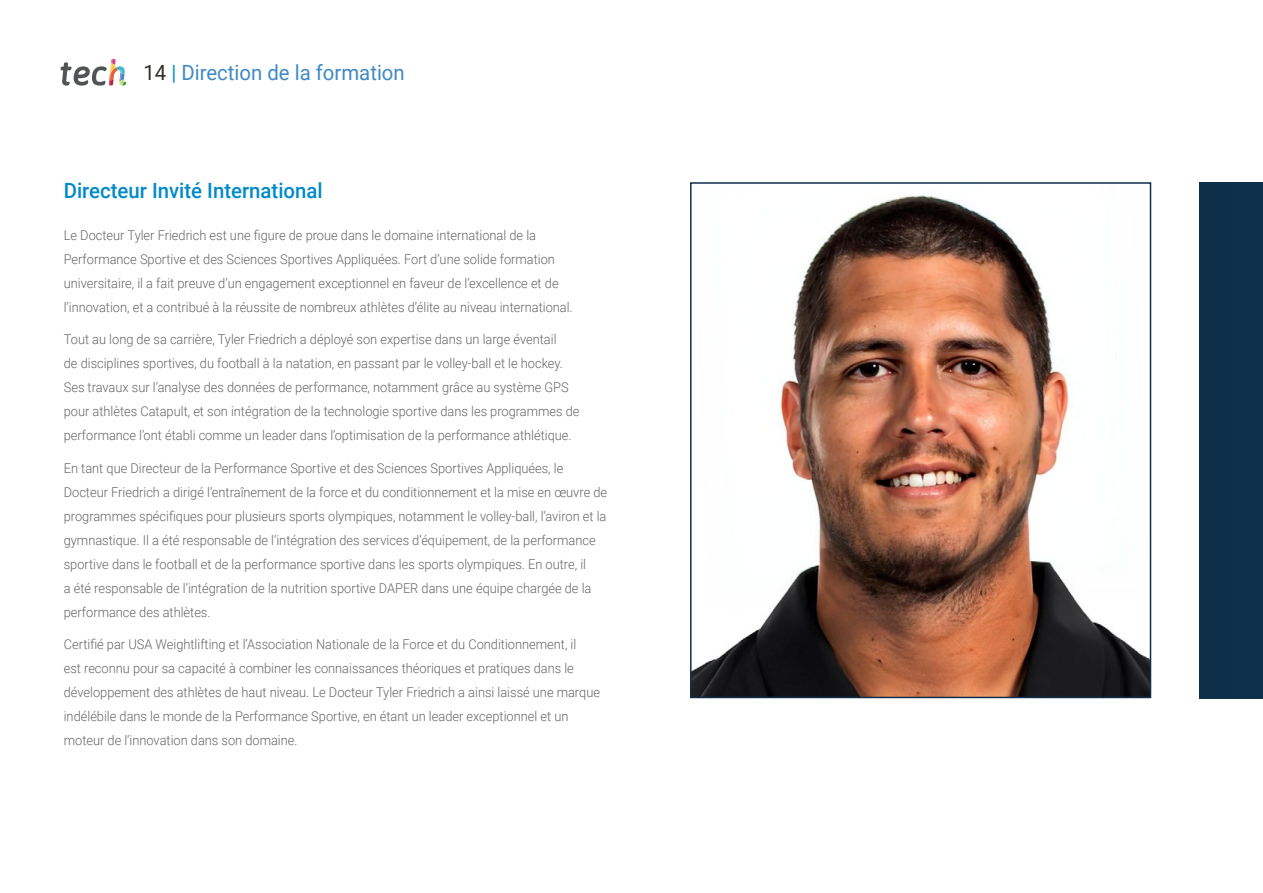
<style>
.page{position:relative;width:1263px;height:893px;background:#fff}
.page>*{position:absolute;margin:0;border:0;box-sizing:border-box;transform-origin:0 0}
.t1{font:500 21px "Roboto";color:#008aca}
.t2{font:21px "Roboto";color:#4089c5}
.t3{font:300 13.5px/24px "Roboto";color:#656565;scale:.95 1}
.s1{color:#312e20}
.s2{color:#008aca}
</style>
<div class="page">
<img style="left:693px;top:195px;width:455px;height:500px">
<div style="left:690px;top:182px;width:461px;height:516px;border:2px solid #0f2e49"></div>
<div style="left:1199px;top:182px;width:64px;height:516px;background:#0e2f4a"></div>
<svg style="left:61px;top:59px;width:65px;height:27px"></svg>
<h1 class="t2" style="left:144px;top:57px;width:263px"><span class="s1">14</span> <span class="s2">|</span> Direction de la formation</h1>
<h1 class="t1" style="left:64px;top:176px;width:260px">Directeur Invité International</h1>
<p class="t3" style="left:64px;top:222px;width:537px">Le Docteur Tyler Friedrich est une figure de proue dans le domaine international de la Performance Sportive et des Sciences Sportives Appliquées. Fort d’une solide formation universitaire, il a fait preuve d’un engagement exceptionnel en faveur de l’excellence et de l’innovation, et a contribué à la réussite de nombreux athlètes d’élite au niveau international.</p>
<p class="t3" style="left:64px;top:327px;width:544px">Tout au long de sa carrière, Tyler Friedrich a déployé son expertise dans un large éventail<br>de disciplines sportives, du football à la natation, en passant par le volley-ball et le hockey.<br>Ses travaux sur l’analyse des données de performance, notamment grâce au système GPS pour athlètes Catapult, et son intégration de la technologie sportive dans les programmes de performance l’ont établi comme un leader dans l’optimisation de la performance athlétique.</p>
<p class="t3" style="left:64px;top:455px;width:573px">En tant que Directeur de la Performance Sportive et des Sciences Sportives Appliquées, le Docteur Friedrich a dirigé l’entraînement de la force et du conditionnement et la mise en œuvre de programmes spécifiques pour plusieurs sports olympiques, notamment le volley-ball, l’aviron et la gymnastique. Il a été responsable de l’intégration des services d’équipement, de la performance sportive dans le football et de la performance sportive dans les sports olympiques. En outre, il<br>a été responsable de l’intégration de la nutrition sportive DAPER dans une équipe chargée de la performance des athlètes.</p>
<p class="t3" style="left:64px;top:632px;width:566px">Certifié par USA Weightlifting et l’Association Nationale de la Force et du Conditionnement, il<br>est reconnu pour sa capacité à combiner les connaissances théoriques et pratiques dans le développement des athlètes de haut niveau. Le Docteur Tyler Friedrich a ainsi laissé une marque indélébile dans le monde de la Performance Sportive, en étant un leader exceptionnel et un moteur de l’innovation dans son domaine.</p>
</div>
